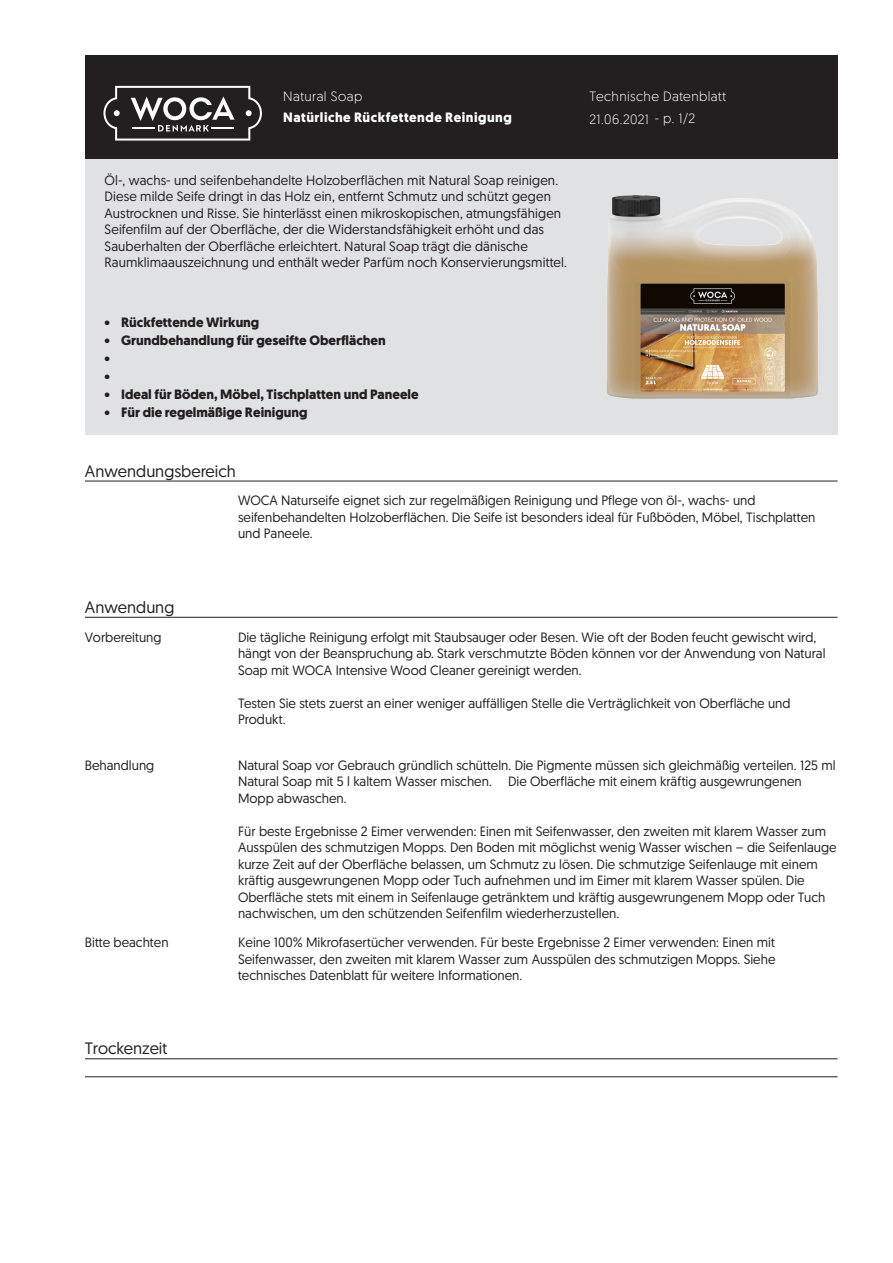
<style>
.page{position:relative;width:893px;height:1263px;background:#fff}
.page>*{position:absolute;margin:0;border:0;box-sizing:border-box;transform-origin:0 0}
.skyBodyHdn{font:16.5px "Geomanist";color:#231f20}
.skyBodyTxt{font:13.5px/16.5px "Geomanist";color:#231f20}
.skyRegularTxtBodytex{font:13.5px/16.5px "Geomanist";letter-spacing:.01em;color:#231f20}
.skyBulletBodytext{font:700 13.5px "Geomanist";color:#231f20}
.skyWhiteHdnBodytext{font:300 13.5px "Geomanist";letter-spacing:.035em;color:#fff}
.skyBodyCap{font:13.5px "Geomanist";color:#231f20}
.skyWhiteBoldHdnBodyt{font:700 13.5px "Geomanist";letter-spacing:.04em;color:#fff}
</style>
<div class="page">
<div style="left:85px;top:159px;width:753px;height:276px;background:#e0e1e3"></div>
<div style="left:85px;top:55px;width:753px;height:104px;background:#231f20"></div>
<hr style="left:85px;top:481px;width:753px;height:1px;background:#231f20">
<hr style="left:85px;top:617px;width:753px;height:1px;background:#231f20">
<hr style="left:85px;top:1058px;width:753px;height:1px;background:#231f20">
<hr style="left:85px;top:1076px;width:753px;height:1px;background:#231f20">
<img style="left:607px;top:195px;width:211px;height:204px">
<svg style="left:103px;top:86px;width:159px;height:55px"></svg>
<p class="skyWhiteHdnBodytext" style="left:283px;top:87px;width:81px">Natural Soap</p>
<p class="skyWhiteBoldHdnBodyt" style="left:283px;top:108px;width:230px">Natürliche Rückfettende Reinigung</p>
<p class="skyRegularTxtBodytex" style="left:105px;top:171px;width:464px">Öl-, wachs- und seifenbehandelte Holzoberflächen mit Natural Soap reinigen.<br>Diese milde Seife dringt in das Holz ein, entfernt Schmutz und schützt gegen Austrocknen und Risse. Sie hinterlässt einen mikroskopischen, atmungsfähigen Seifenfilm auf der Oberfläche, der die Widerstandsfähigkeit erhöht und das Sauberhalten der Oberfläche erleichtert. Natural Soap trägt die dänische Raumklimaauszeichnung und enthält weder Parfüm noch Konservierungsmittel.</p>
<p class="skyBulletBodytext" style="left:105px;top:314px;width:156px">• Rückfettende Wirkung</p>
<p class="skyBulletBodytext" style="left:105px;top:332px;width:283px">• Grundbehandlung für geseifte Oberflächen</p>
<p class="skyBulletBodytext" style="left:105px;top:350px;width:7px">•</p>
<p class="skyBulletBodytext" style="left:105px;top:368px;width:7px">•</p>
<p class="skyBulletBodytext" style="left:105px;top:386px;width:315px">• Ideal für Böden, Möbel, Tischplatten und Paneele</p>
<p class="skyBulletBodytext" style="left:105px;top:404px;width:204px">• Für die regelmäßige Reinigung</p>
<p class="skyBodyHdn" style="left:85px;top:460px;width:153px">Anwendungsbereich</p>
<p class="skyWhiteHdnBodytext" style="left:590px;top:87px;width:138px">Technische Datenblatt</p>
<p class="skyWhiteHdnBodytext" style="left:590px;top:110px;width:107px">21.06.2021 - p. 1/2</p>
<p class="skyBodyTxt" style="left:238px;top:492px;width:579px">WOCA Naturseife eignet sich zur regelmäßigen Reinigung und Pflege von öl-, wachs- und seifenbehandelten Holzoberflächen. Die Seife ist besonders ideal für Fußböden, Möbel, Tischplatten und Paneele.</p>
<p class="skyBodyHdn" style="left:85px;top:596px;width:91px">Anwendung</p>
<p class="skyBodyCap" style="left:85px;top:628px;width:78px">Vorbereitung</p>
<p class="skyBodyTxt" style="left:238px;top:628px;width:589px">Die tägliche Reinigung erfolgt mit Staubsauger oder Besen. Wie oft der Boden feucht gewischt wird, hängt von der Beanspruchung ab. Stark verschmutzte Böden können vor der Anwendung von Natural<br>Soap mit WOCA Intensive Wood Cleaner gereinigt werden.</p>
<p class="skyBodyTxt" style="left:238px;top:694px;width:554px">Testen Sie stets zuerst an einer weniger auffälligen Stelle die Verträglichkeit von Oberfläche und<br>Produkt.</p>
<p class="skyBodyCap" style="left:85px;top:756px;width:71px">Behandlung</p>
<p class="skyBodyTxt" style="left:238px;top:756px;width:599px">Natural Soap vor Gebrauch grü ndlich schütteln. Die Pigmente müssen sich gleichmäßig verteilen. 125 ml<br>Natural Soap mit 5 l kaltem Wasser mischen. Die Oberfläche mit einem kräftig ausgewrungenen<br>Mopp abwaschen.</p>
<p class="skyBodyTxt" style="left:238px;top:822px;width:600px">Für beste Ergebnisse 2 Eimer verwenden: Einen mit Seifenwasser, den zweiten mit klarem Wasser zum Ausspülen des schmutzigen Mopps. Den Boden mit möglichst wenig Wasser wischen – die Seifenlauge kurze Zeit auf der Oberfläche belassen, um Schmutz zu lösen. Die schmutzige Seifenlauge mit einem kräftig ausgewrungenen Mopp oder Tuch aufnehmen und im Eimer mit klarem Wasser spülen. Die Oberfläche stets mit einem in Seifenlauge getränktem und kräftig ausgewrungenem Mopp oder Tuch nachwischen, um den schützenden Seifenfilm wiederherzustellen.</p>
<p class="skyBodyCap" style="left:85px;top:933px;width:85px">Bitte beachten</p>
<p class="skyBodyTxt" style="left:238px;top:934px;width:539px;text-align:justify">Keine 100% Mikrofasertücher verwenden. Für beste Ergebnisse 2 Eimer verwenden: Einen mit Seifenwasser, den zweiten mit klarem Wasser zum Ausspülen des schmutzigen Mopps. Siehe technisches Datenblatt für weitere Informationen.</p>
<p class="skyBodyHdn" style="left:85px;top:1038px;width:84px">Trockenzeit</p>
</div>
